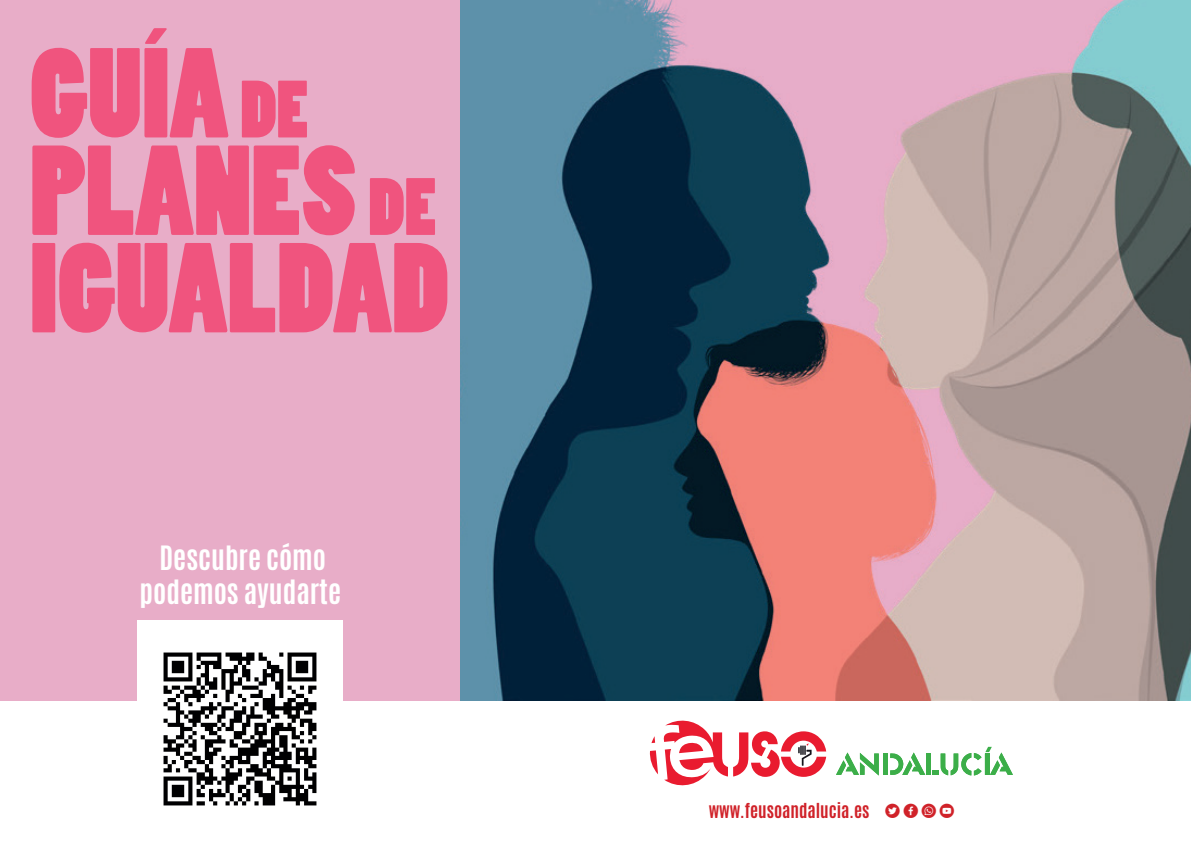
<style>
.page{position:relative;width:1191px;height:842px;background:#fff}
.page>*{position:absolute;margin:0;border:0;box-sizing:border-box;transform-origin:0 0}
.t1{font:119.2px/97.4px "Poplar Std";color:#f0547e}
.t2{font:700 28px/33.6px "Antonio";color:#fff;text-align:center}
.t3{font:700 17.3px "Antonio";color:#d02229}
.s1{font-size:75.8px}
.s2{font-family:"Social Shapes";font-weight:400;font-size:12.7px}
</style>
<div class="page">
<div style="left:0;top:0;width:1191px;height:701px;background:#e8adc8"></div>
<svg style="left:649px;top:721px;width:177px;height:65px"></svg>
<svg style="left:836px;top:747px;width:177px;height:28px"></svg>
<img style="left:460px;top:0;width:731px;height:701px">
<div style="left:138px;top:620px;width:205px;height:219px;background:#fff"></div>
<img style="left:163px;top:652px;width:154px;height:154px">
<h1 class="t1" style="left:30px;top:50px;width:420px">GUÍA <span class="s1">DE<br></span>PLANES <span class="s1">DE<br></span>IGUALDAD</h1>
<p class="t2" style="left:139px;top:541px;width:203px">Descubre cómo podemos ayudarte</p>
<p class="t3" style="left:709px;top:797px;width:247px">www.feusoandalucia.es <span class="s2">Ö G î ú</span></p>
</div>
